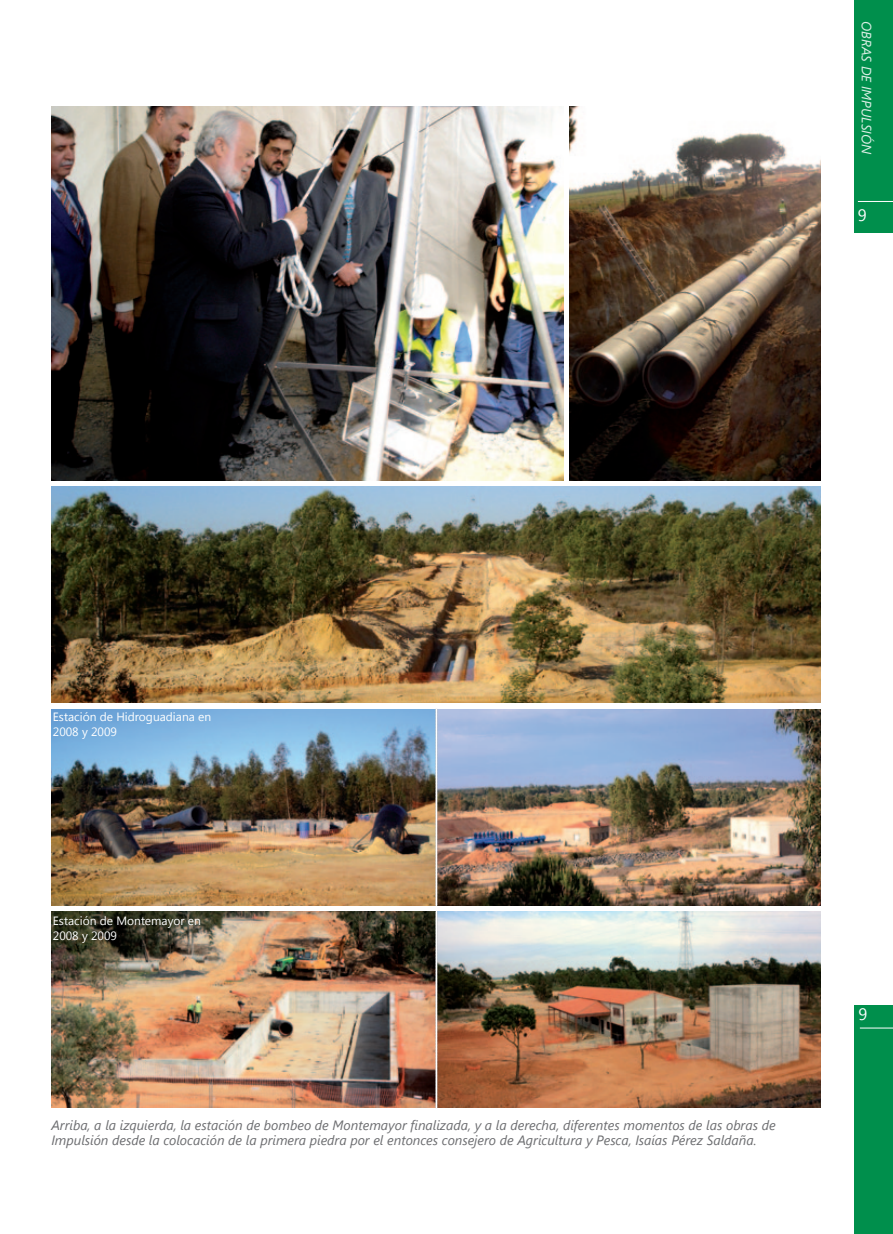
<style>
.page{position:relative;width:893px;height:1234px;background:#fff}
.page>*{position:absolute;margin:0;border:0;box-sizing:border-box;transform-origin:0 0}
.t1{font:16.5px "Segoe UI";color:#fff}
.t2{font:italic 13.5px/15px "Segoe UI";color:#6c6d70}
.t3{font:italic 13.5px "Segoe UI";color:#fff}
.t4{font:12px/15px "Segoe UI";color:#fff}
</style>
<div class="page">
<div style="left:855px;top:1005px;width:38px;height:228px;background:#008f4c"></div>
<hr style="left:860px;top:1027px;width:33px;height:1px;background:#fff">
<img style="left:570px;top:106px;width:251px;height:374px">
<img style="left:51px;top:106px;width:513px;height:374px">
<img style="left:51px;top:486px;width:770px;height:215px">
<div style="left:854px;top:0;width:39px;height:232px;background:#008f4c"></div>
<hr style="left:858px;top:201px;width:35px;height:1px;background:#fff">
<img style="left:51px;top:709px;width:770px;height:196px">
<svg style="left:435px;top:709px;width:2px;height:196px"></svg>
<img style="left:51px;top:911px;width:770px;height:196px">
<svg style="left:435px;top:911px;width:2px;height:196px"></svg>
<p class="t3" style="left:876px;top:21px;width:135px;rotate:90deg">OBRAS DE IMPULSIÓN</p>
<p class="t1" style="left:858px;top:204px;width:10px">9</p>
<p class="t4" style="left:53px;top:708px;width:160px">Estación de Hidroguadiana en<br>2008 y 2009</p>
<p class="t4" style="left:53px;top:912px;width:150px">Estación de Montemayor en<br>2008 y 2009</p>
<p class="t2" style="left:51px;top:1116px;width:726px">Arriba, a la izquierda, la estación de bombeo de Montemayor finalizada, y a la derecha, diferentes momentos de las obras de<br>Impulsión desde la colocación de la primera piedra por el entonces consejero de Agricultura y Pesca, Isaías Pérez Saldaña.</p>
<p class="t1" style="left:859px;top:1002px;width:10px">9</p>
</div>
